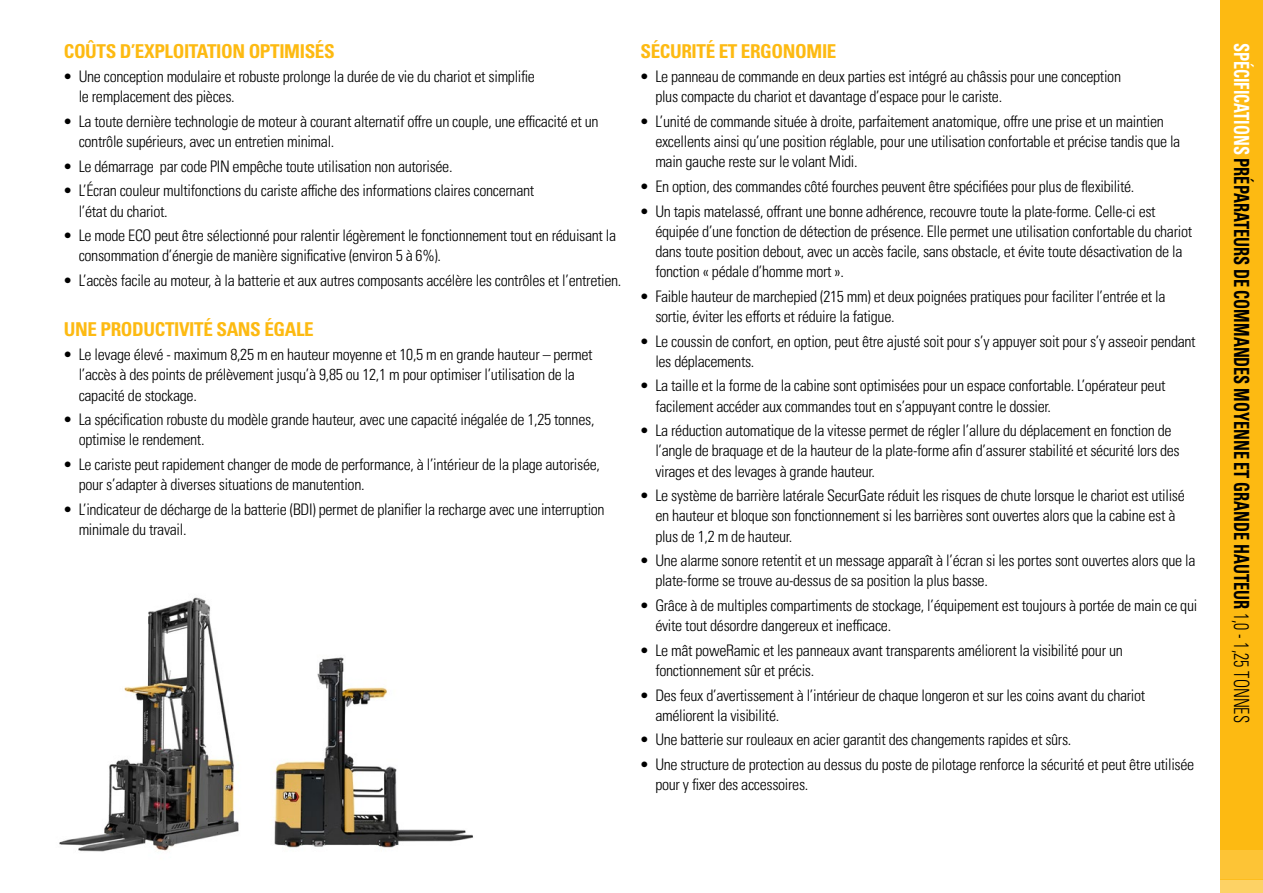
<style>
.page{position:relative;width:1263px;height:893px;background:#fff}
.page>*{position:absolute;margin:0;border:0;box-sizing:border-box;transform-origin:0 0}
.t1{font:20.85px "Univers LTCYR 67 Bold Cond";color:#000;scale:.78 1}
.t2{font:19.05px "Univers LTCYR 67 Bold Cond";letter-spacing:-.02em;color:#fdba12}
.t3{font:15.9px/20.1px "Univers LTCYR 47 Light Cond";letter-spacing:-.02em;color:#000}
.s1{color:#fff}
.s2{font-family:"Univers LTCYR 47 Light Cond"}
</style>
<div class="page">
<div style="left:1220px;top:0;width:43px;height:849px;background:#fdba12"></div>
<div style="left:1220px;top:849px;width:43px;height:30px;background:#fdc436"></div>
<div style="left:1220px;top:879px;width:43px;height:14px;background:#fdd265"></div>
<img style="left:59px;top:597px;width:180px;height:255px">
<img style="left:274px;top:657px;width:199px;height:191px">
<p class="t2" style="left:64px;top:39px;width:272px">COÛTS D’EXPLOITATION OPTIMISÉS</p>
<p class="t3" style="left:79px;top:66px;width:458px;text-indent:-15px">• Une conception modulaire et robuste prolonge la durée de vie du chariot et simplifie le remplacement des pièces.</p>
<p class="t3" style="left:79px;top:110px;width:521px;text-indent:-15px">• La toute dernière technologie de moteur à courant alternatif offre un couple, une efficacité et un contrôle supérieurs, avec un entretien minimal.</p>
<p class="t3" style="left:64px;top:155px;width:390px">• Le démarrage par code PIN empêche toute utilisation non autorisée.</p>
<p class="t3" style="left:79px;top:180px;width:457px;text-indent:-15px">• L’Écran couleur multifonctions du cariste affiche des informations claires concernant l’état du chariot.</p>
<p class="t3" style="left:79px;top:225px;width:539px;text-indent:-15px">• Le mode ECO peut être sélectionné pour ralentir légèrement le fonctionnement tout en réduisant la consommation d’énergie de manière significative (environ 5 à 6%).</p>
<p class="t3" style="left:64px;top:270px;width:559px">• L’accès facile au moteur, à la batterie et aux autres composants accélère les contrôles et l’entretien.</p>
<p class="t2" style="left:64px;top:317px;width:251px">UNE PRODUCTIVITÉ SANS ÉGALE</p>
<p class="t3" style="left:79px;top:344px;width:515px;text-indent:-15px">• Le levage élevé - maximum 8,25 m en hauteur moyenne et 10,5 m en grande hauteur – permet l’accès à des points de prélèvement jusqu’à 9,85 ou 12,1 m pour optimiser l’utilisation de la capacité de stockage.</p>
<p class="t3" style="left:79px;top:409px;width:517px;text-indent:-15px">• La spécification robuste du modèle grande hauteur, avec une capacité inégalée de 1,25 tonnes, optimise le rendement.</p>
<p class="t3" style="left:79px;top:454px;width:523px;text-indent:-15px">• Le cariste peut rapidement changer de mode de performance, à l’intérieur de la plage autorisée, pour s’adapter à diverses situations de manutention.</p>
<p class="t3" style="left:79px;top:498px;width:527px;text-indent:-15px">• L’indicateur de décharge de la batterie (BDI) permet de planifier la recharge avec une interruption minimale du travail.</p>
<p class="t2" style="left:640px;top:39px;width:198px">SÉCURITÉ ET ERGONOMIE</p>
<p class="t3" style="left:655px;top:66px;width:467px;text-indent:-15px">• Le panneau de commande en deux parties est intégré au châssis pour une conception plus compacte du chariot et davantage d’espace pour le cariste.</p>
<p class="t3" style="left:655px;top:110px;width:526px;text-indent:-15px">• L’unité de commande située à droite, parfaitement anatomique, offre une prise et un maintien excellents ainsi qu’une position réglable, pour une utilisation confortable et précise tandis que la main gauche reste sur le volant Midi.</p>
<p class="t3" style="left:640px;top:175px;width:496px">• En option, des commandes côté fourches peuvent être spécifiées pour plus de flexibilité.</p>
<p class="t3" style="left:655px;top:200px;width:538px;text-indent:-15px">• Un tapis matelassé, offrant une bonne adhérence, recouvre toute la plate-forme. Celle-ci est équipée d’une fonction de détection de présence. Elle permet une utilisation confortable du chariot dans toute position debout, avec un accès facile, sans obstacle, et évite toute désactivation de la fonction « pédale d’homme mort ».</p>
<p class="t3" style="left:655px;top:285px;width:512px;text-indent:-15px">• Faible hauteur de marchepied (215 mm) et deux poignées pratiques pour faciliter l’entrée et la sortie, éviter les efforts et réduire la fatigue.</p>
<p class="t3" style="left:655px;top:330px;width:542px;text-indent:-15px">• Le coussin de confort, en option, peut être ajusté soit pour s’y appuyer soit pour s’y asseoir pendant les déplacements.</p>
<p class="t3" style="left:655px;top:375px;width:512px;text-indent:-15px">• La taille et la forme de la cabine sont optimisées pour un espace confortable. L’opérateur peut facilement accéder aux commandes tout en s’appuyant contre le dossier.</p>
<p class="t3" style="left:655px;top:420px;width:526px;text-indent:-15px">• La réduction automatique de la vitesse permet de régler l’allure du déplacement en fonction de l’angle de braquage et de la hauteur de la plate-forme afin d’assurer stabilité et sécurité lors des virages et des levages à grande hauteur.</p>
<p class="t3" style="left:655px;top:485px;width:531px;text-indent:-15px">• Le système de barrière latérale SecurGate réduit les risques de chute lorsque le chariot est utilisé en hauteur et bloque son fonctionnement si les barrières sont ouvertes alors que la cabine est à plus de 1,2 m de hauteur.</p>
<p class="t3" style="left:655px;top:550px;width:542px;text-indent:-15px">• Une alarme sonore retentit et un message apparaît à l’écran si les portes sont ouvertes alors que la plate-forme se trouve au-dessus de sa position la plus basse.</p>
<p class="t3" style="left:655px;top:594px;width:543px;text-indent:-15px">• Grâce à de multiples compartiments de stockage, l’équipement est toujours à portée de main ce qui évite tout désordre dangereux et inefficace.</p>
<p class="t3" style="left:655px;top:639px;width:469px;text-indent:-15px">• Le mât poweRamic et les panneaux avant transparents améliorent la visibilité pour un fonctionnement sûr et précis.</p>
<p class="t3" style="left:655px;top:684px;width:491px;text-indent:-15px">• Des feux d’avertissement à l’intérieur de chaque longeron et sur les coins avant du chariot améliorent la visibilité.</p>
<p class="t3" style="left:640px;top:729px;width:432px">• Une batterie sur rouleaux en acier garantit des changements rapides et sûrs.</p>
<p class="t3" style="left:655px;top:754px;width:540px;text-indent:-15px">• Une structure de protection au dessus du poste de pilotage renforce la sécurité et peut être utilisée pour y fixer des accessoires.</p>
<h1 class="t1" style="left:1254px;top:43px;width:874px;rotate:90deg"><span class="s1">SPÉCIFICATIONS</span> PRÉPARATEURS DE COMMANDES MOYENNE ET GRANDE HAUTEUR <span class="s2">1,0 - 1,25 TONNES</span></h1>
</div>
